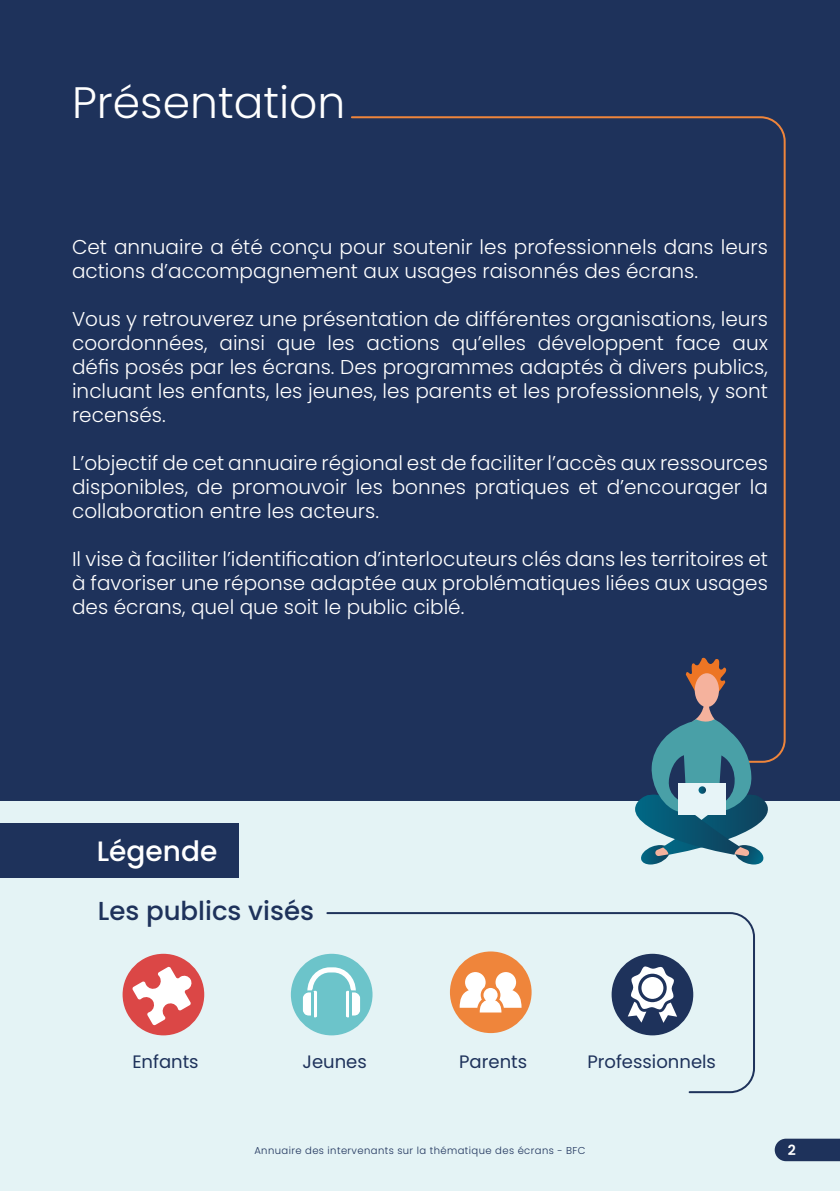
<style>
.page{position:relative;width:840px;height:1191px;background:#fff}
.page>*{position:absolute;margin:0;border:0;box-sizing:border-box;transform-origin:0 0}
.t1{font:300 44px "Poppins";color:#fff}
.t2{font:500 28px "Poppins";color:#fff}
.t3{font:500 26px "Poppins";color:#1e325b}
.t4{font:300 20px/24px "Poppins";color:#fff;text-align:justify}
.t5{font:18px "Poppins";color:#1e325b}
.t6{font:600 14px "Poppins";color:#fff}
.t7{font:300 10px "Poppins";letter-spacing:.04em;color:#1e325b}
</style>
<div class="page">
<div style="left:0;top:795px;width:839px;height:396px;background:#e4f3f5"></div>
<div style="left:0;top:0;width:839px;height:800px;background:#1e325b"></div>
<div style="left:0;top:823px;width:238px;height:55px;background:#1e325b"></div>
<svg style="left:351px;top:116px;width:435px;height:636px"></svg>
<svg style="left:685px;top:658px;width:41px;height:35px"></svg>
<div style="left:694px;top:673px;width:24px;height:34px;background:#f5b29d;border-radius:50%"></div>
<svg style="left:634px;top:702px;width:148px;height:162px"></svg>
<svg style="left:326px;top:912px;width:429px;height:182px"></svg>
<div style="left:122px;top:953px;width:82px;height:82px;background:#db4746;border-radius:50%"></div>
<svg style="left:132px;top:966px;width:60px;height:59px"></svg>
<div style="left:611px;top:953px;width:82px;height:82px;background:#1e325b;border-radius:50%"></div>
<svg style="left:627px;top:966px;width:49px;height:56px"></svg>
<div style="left:641px;top:977px;width:22px;height:22px;background:#fff;border-radius:50%"></div>
<div style="left:291px;top:953px;width:81px;height:82px;background:#6cc4ca;border-radius:50%"></div>
<svg style="left:300px;top:967px;width:61px;height:51px"></svg>
<hr style="left:311px;top:992px;width:2px;height:25px;background:#6cc4ca">
<hr style="left:349px;top:991px;width:2px;height:27px;background:#6cc4ca">
<div style="left:449px;top:951px;width:82px;height:82px;background:#ef853b;border-radius:50%"></div>
<svg style="left:459px;top:972px;width:62px;height:40px"></svg>
<svg style="left:774px;top:1138px;width:65px;height:23px"></svg>
<h1 class="t1" style="left:72px;top:77px;width:274px">Présentation</h1>
<p class="t4" style="left:72px;top:235px;width:697px">Cet annuaire a été conçu pour soutenir les professionnels dans leurs actions d’accompagnement aux usages raisonnés des écrans.</p>
<p class="t4" style="left:72px;top:307px;width:697px">Vous y retrouverez une présentation de différentes organisations, leurs coordonnées, ainsi que les actions qu’elles développent face aux défis posés par les écrans. Des programmes adaptés à divers publics, incluant les enfants, les jeunes, les parents et les professionnels, y sont recensés.</p>
<p class="t4" style="left:72px;top:451px;width:697px">L’objectif de cet annuaire régional est de faciliter l’accès aux ressources disponibles, de promouvoir les bonnes pratiques et d’encourager la collaboration entre les acteurs.</p>
<p class="t4" style="left:72px;top:547px;width:697px">Il vise à faciliter l’identification d’interlocuteurs clés dans les territoires et à favoriser une réponse adaptée aux problématiques liées aux usages des écrans, quel que soit le public ciblé.</p>
<h2 class="t2" style="left:97px;top:834px;width:122px">Légende</h2>
<h3 class="t3" style="left:98px;top:896px;width:217px">Les publics visés</h3>
<p class="t5" style="left:132px;top:1050px;width:68px">Enfants</p>
<p class="t5" style="left:302px;top:1050px;width:66px">Jeunes</p>
<p class="t5" style="left:459px;top:1050px;width:69px">Parents</p>
<p class="t5" style="left:587px;top:1050px;width:130px">Professionnels</p>
<p class="t7" style="left:254px;top:1145px;width:332px">Annuaire des intervenants sur la thématique des écrans - BFC</p>
<p class="t6" style="left:787px;top:1141px;width:10px">2</p>
</div>
